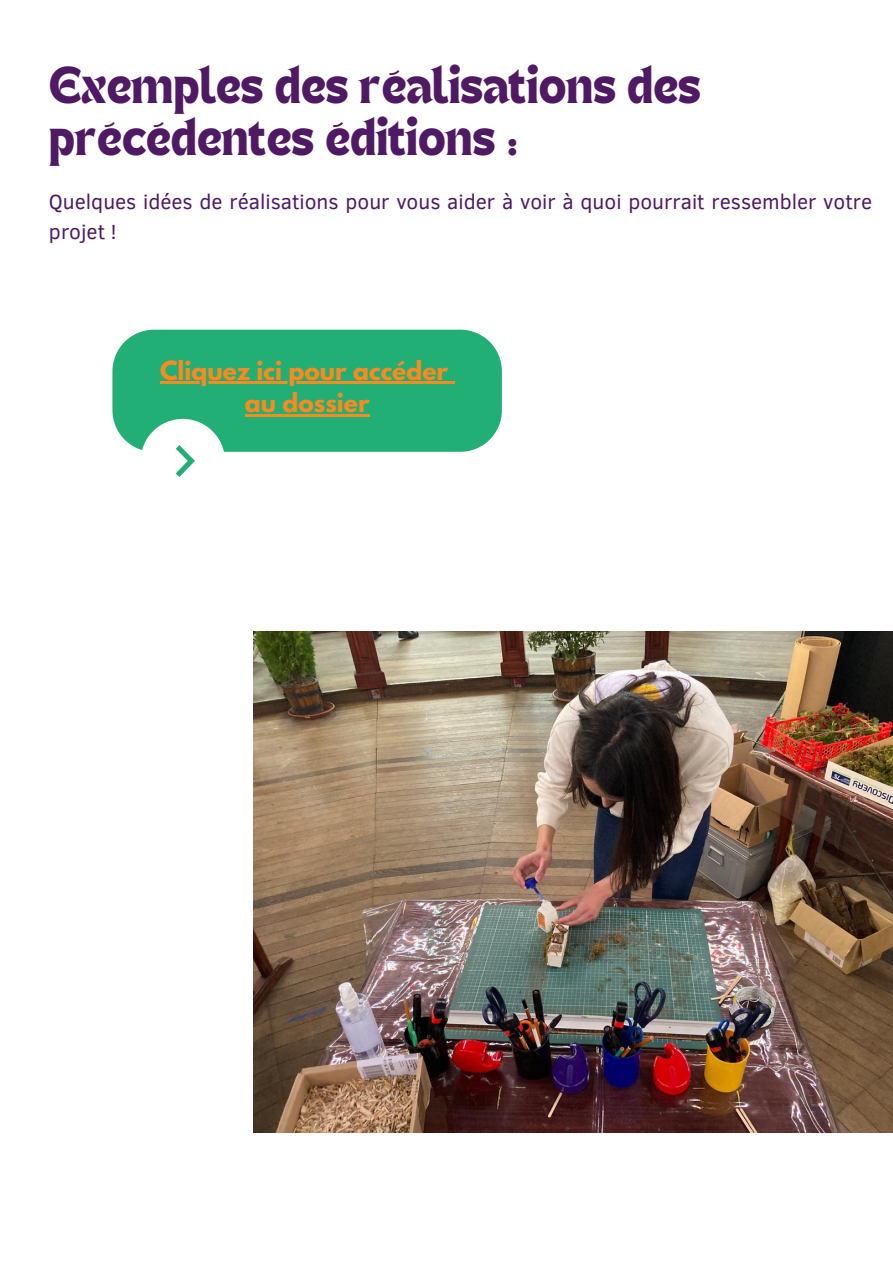
<style>
.page{position:relative;width:893px;height:1264px;background:#fff}
.page>*{position:absolute;margin:0;border:0;box-sizing:border-box;transform-origin:0 0}
.t1{font:37.5px/51.8px "TANHEADLINE";color:#4f1964}
.t2{font:700 23.4px/32.5px "League Spartan";color:#fa8a20;text-align:center}
.t3{font:21px/29.2px "Clear Sans";color:#4f1964}
</style>
<div class="page">
<div style="left:112px;top:330px;width:390px;height:122px;background:#21af76"></div>
<svg style="left:141px;top:419px;width:84px;height:58px"></svg>
<img style="left:253px;top:631px;width:639px;height:501px">
<hr style="left:160px;top:382px;width:288px;height:2px;background:#fa8a20">
<svg style="left:448px;top:382px;width:6px;height:2px"></svg>
<hr style="left:245px;top:414px;width:124px;height:2px;background:#fa8a20">
<h1 class="t1" style="left:49px;top:63px;width:653px">Exemples des réalisations des précédentes éditions :</h1>
<p class="t3" style="left:49px;top:186px;width:824px">Quelques idées de réalisations pour vous aider à voir à quoi pourrait ressembler votre projet !</p>
<p class="t2" style="left:160px;top:357px;width:289px">Cliquez ici pour accéder au dossier</p>
</div>
